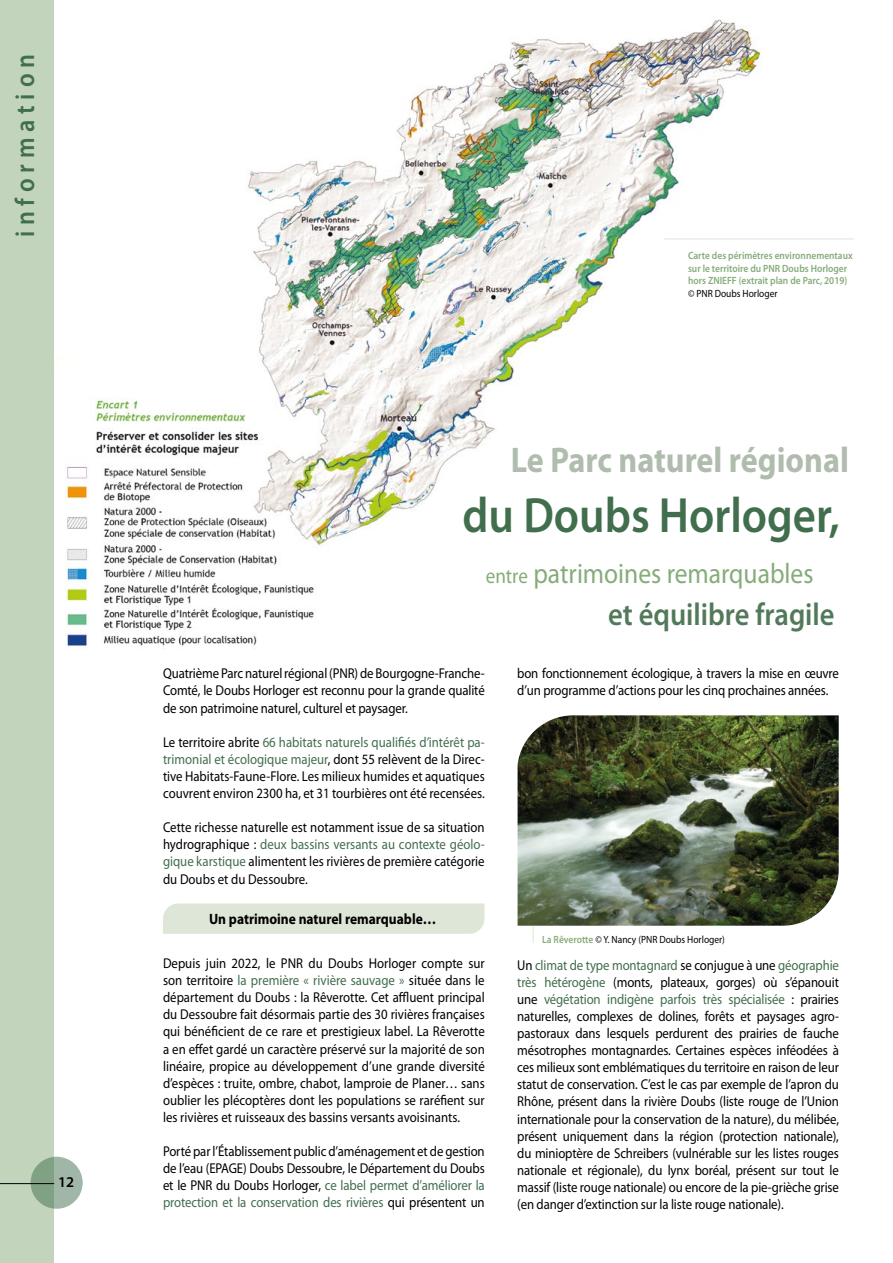
<style>
.page{position:relative;width:893px;height:1263px;background:#fff}
.page>*{position:absolute;margin:0;border:0;box-sizing:border-box;transform-origin:0 0}
.t1{font:600 49.8px "Myriad Pro";color:#416e4d;scale:.9 1}
.t2{font:700 35.7px "Myriad Pro";color:#b0bcad;scale:.9 1}
.t3{font:600 31.65px "Myriad Pro";color:#53795b;scale:.9 1}
.t4{font:28.35px "Myriad Pro";color:#85ac79;scale:.9 1}
.t5{font:600 27px "Myriad Pro";letter-spacing:.24em;color:#416e4d;scale:.9 1}
.t6{font:700 15px "Myriad Pro";color:#000;scale:.9 1}
.t7{font:600 15px "Myriad Pro";color:#000}
.t8{font:14.25px/17.1px "Myriad Pro";letter-spacing:-.01em;color:#000;text-align:justify;scale:.9 1}
.t9{font:600 10.5px/12.6px "Myriad Pro";color:#85ac79;scale:.9 1}
.t10{font:10.5px "Myriad Pro";color:#000;scale:.9 1}
.s1{font-size:21.3px}
.s2{color:#416e4d}
.s3{font-weight:600;color:#85ac79}
</style>
<div class="page">
<hr style="left:533px;top:885px;width:1px;height:58px;background:#e9eee5">
<img style="left:65px;top:19px;width:696px;height:628px">
<div style="left:0;top:0;width:54px;height:1263px;background:#c2d5bc"></div>
<hr style="left:664px;top:238px;width:190px;height:2px;background:#e9eee5">
<div style="left:163px;top:903px;width:321px;height:31px;background:#dee6d7"></div>
<img style="left:518px;top:715px;width:321px;height:211px">
<svg style="left:31px;top:1157px;width:52px;height:52px;background:#94ad98"></svg>
<hr style="left:0;top:1183px;width:54px;height:1px;background:#000">
<h3 class="t5" style="left:8px;top:237px;width:205px;rotate:-90deg">information</h3>
<p class="t7" style="left:58px;top:1173px;width:18px">12</p>
<p class="t9" style="left:688px;top:249px;width:185px">Carte des périmètres environnementaux sur le territoire du PNR Doubs Horloger hors ZNIEFF (extrait plan de Parc, 2019)</p>
<p class="t10" style="left:688px;top:287px;width:101px">© PNR Doubs Horloger</p>
<h2 class="t2" style="left:511px;top:437px;width:377px">Le Parc naturel régional</h2>
<h1 class="t1" style="left:462px;top:484px;width:421px">du Doubs Horloger,</h1>
<h3 class="t4" style="left:486px;top:556px;width:365px"><span class="s1">entre</span> patrimoines remarquables</h3>
<p class="t8" style="left:163px;top:665px;width:359px">Quatrième Parc naturel régional (PNR) de Bourgogne-Franche-Comté, le Doubs Horloger est reconnu pour la grande qualité de son patrimoine naturel, culturel et paysager.</p>
<p class="t8" style="left:163px;top:733px;width:359px">Le territoire abrite <span class="s2">66 habitats naturels qualifiés d’intérêt pa&shy;trimonial et écologique majeur</span>, dont 55 relèvent de la Direc&shy;tive Habitats-Faune-Flore. Les milieux humides et aquatiques couvrent environ 2300 ha, et 31 tourbières ont été recensées.</p>
<p class="t8" style="left:163px;top:819px;width:359px">Cette richesse naturelle est notamment issue de sa situation hydrographique : <span class="s2">deux bassins versants au contexte géolo&shy;gique karstique</span> alimentent les rivières de première catégorie du Doubs et du Dessoubre.</p>
<p class="t6" style="left:209px;top:909px;width:254px">Un patrimoine naturel remarquable…</p>
<p class="t8" style="left:163px;top:954px;width:359px">Depuis juin 2022, le PNR du Doubs Horloger compte sur son territoire <span class="s2">la première « rivière sauvage »</span> située dans le département du Doubs : la Rêverotte. Cet affluent principal du Dessoubre fait désormais partie des 30 rivières françaises qui bénéficient de ce rare et prestigieux label. La Rêverotte a en effet gardé un caractère préservé sur la majorité de son linéaire, propice au développement d’une grande diversité d’espèces : truite, ombre, chabot, lamproie de Planer… sans oublier les plécoptères dont les populations se raréfient sur les rivières et ruisseaux des bassins versants avoisinants.</p>
<p class="t8" style="left:163px;top:1142px;width:359px">Porté par l’Établissement public d’aménagement et de gestion de l’eau (EPAGE) Doubs Dessoubre, le Département du Doubs et le PNR du Doubs Horloger, <span class="s2">ce label permet d’améliorer la protection et la conservation des rivières</span> qui présentent un</p>
<h3 class="t3" style="left:608px;top:594px;width:253px">et équilibre fragile</h3>
<p class="t8" style="left:517px;top:665px;width:359px">bon fonctionnement écologique, à travers la mise en œuvre d’un programme d’actions pour les cinq prochaines années.</p>
<p class="t10" style="left:542px;top:933px;width:205px"><span class="s3">La Rêverotte</span> © Y. Nancy (PNR Doubs Horloger)</p>
<p class="t8" style="left:517px;top:956px;width:359px">Un <span class="s2">climat de type montagnard</span> se conjugue à une <span class="s2">géographie très hétérogène</span> (monts, plateaux, gorges) où s’épanouit une <span class="s2">végétation indigène parfois très spécialisée</span> : prairies naturelles, complexes de dolines, forêts et paysages agro&shy;pastoraux dans lesquels perdurent des prairies de fauche mésotrophes montagnardes. Certaines espèces inféodées à ces milieux sont emblématiques du territoire en raison de leur statut de conservation. C’est le cas par exemple de l’apron du Rhône, présent dans la rivière Doubs (liste rouge de l’Union internationale pour la conservation de la nature), du mélibée, présent uniquement dans la région (protection nationale), du minioptère de Schreibers (vulnérable sur les listes rouges nationale et régionale), du lynx boréal, présent sur tout le massif (liste rouge nationale) ou encore de la pie-grièche grise (en danger d’extinction sur la liste rouge nationale).</p>
</div>
